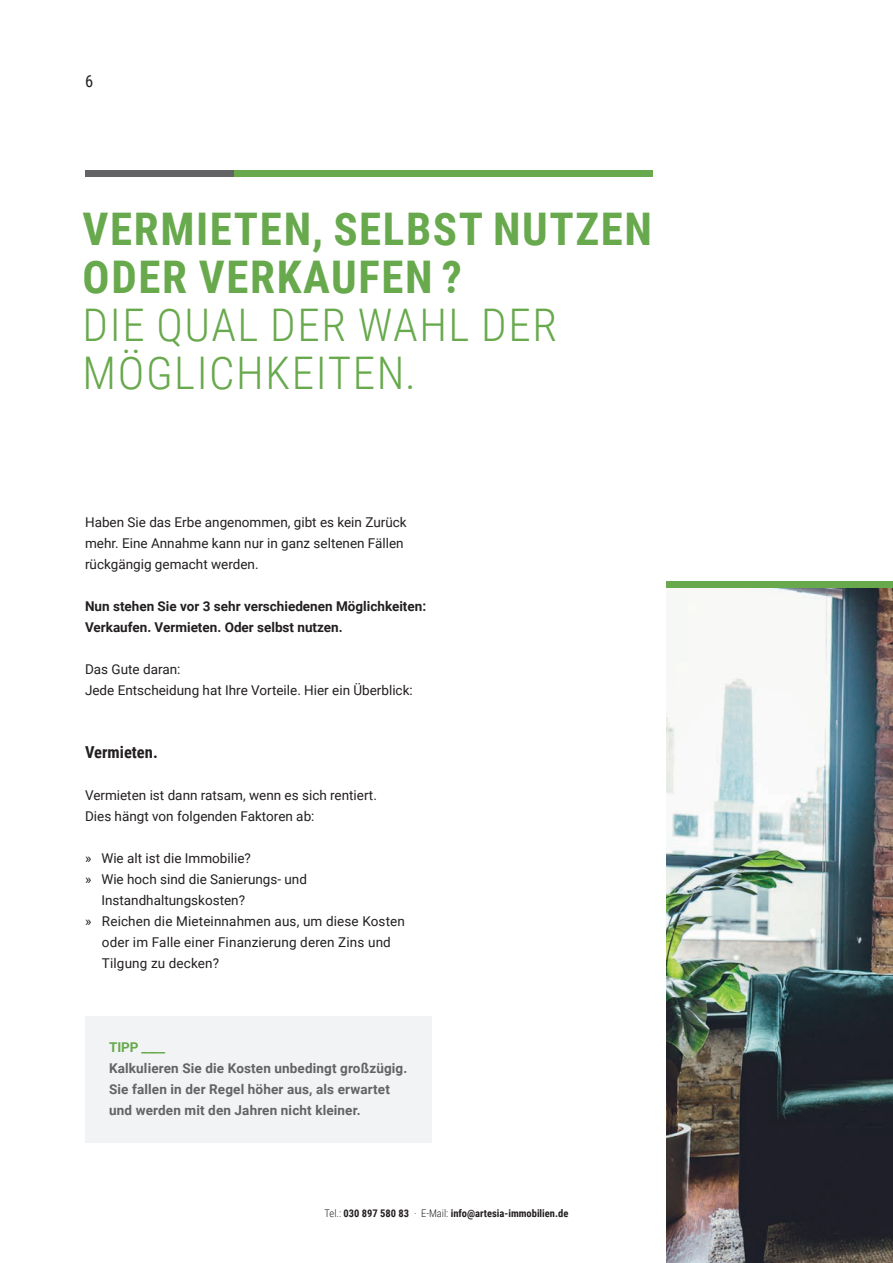
<style>
.page{position:relative;width:893px;height:1263px;background:#fff}
.page>*{position:absolute;margin:0;border:0;box-sizing:border-box;transform-origin:0 0}
.t1{font:700 45px "Roboto Condensed";letter-spacing:.035em;color:#67a94c}
.t2{font:300 45px/48px "Roboto Condensed";letter-spacing:.035em;color:#67a94c}
.t3{font:700 16.5px "Roboto Condensed";color:#231f20}
.t4{font:16.5px "Roboto Condensed";color:#231f20}
.t5{font:13.5px/21px "Roboto";color:#231f20}
.t6{font:700 13.5px/21px "Roboto";letter-spacing:.01em;color:#636366}
.t7{font:700 13.5px/21px "Roboto";color:#231f20}
.t8{font:700 13.5px "Roboto";color:#67a94c}
.t9{font:700 10.5px "Roboto Condensed";color:#231f20}
.s1{font-weight:300}
</style>
<div class="page">
<img style="left:666px;top:588px;width:227px;height:675px">
<div style="left:233px;top:170px;width:420px;height:6px;background:#67a94c"></div>
<div style="left:85px;top:170px;width:148px;height:6px;background:#636366"></div>
<div style="left:85px;top:1016px;width:347px;height:127px;background:#f2f3f4"></div>
<div style="left:666px;top:581px;width:227px;height:7px;background:#67a94c"></div>
<p class="t4" style="left:85px;top:69px;width:10px">6</p>
<p class="t1" style="left:83px;top:198px;width:571px">VERMIETEN, SELBST NUTZEN</p>
<p class="t1" style="left:83px;top:246px;width:381px">ODER VERKAUFEN ?</p>
<p class="t2" style="left:83px;top:300px;width:476px">DIE QUAL DER WAHL DER<br>MÖGLICHKEITEN.</p>
<p class="t5" style="left:85px;top:511px;width:323px">Haben Sie das Erbe angenommen, gibt es kein Zurück mehr. Eine Annahme kann nur in ganz seltenen Fällen rückgängig gemacht werden.</p>
<p class="t7" style="left:85px;top:595px;width:343px">Nun stehen Sie vor 3 sehr verschiedenen Möglichkeiten:<br>Verkaufen. Vermieten. Oder selbst nutzen.</p>
<p class="t5" style="left:85px;top:658px;width:97px">Das Gute daran:</p>
<p class="t5" style="left:85px;top:679px;width:329px">Jede Entscheidung hat Ihre Vorteile. Hier ein Überblick:</p>
<p class="t3" style="left:85px;top:741px;width:74px">Vermieten.</p>
<p class="t5" style="left:85px;top:784px;width:293px">Vermieten ist dann ratsam, wenn es sich rentiert.<br>Dies hängt von folgenden Faktoren ab:</p>
<p class="t5" style="left:85px;top:847px;width:167px">» Wie alt ist die Immobilie?</p>
<p class="t5" style="left:101px;top:868px;width:207px;text-indent:-16px">» Wie hoch sind die Sanierungs- und<br>Instandhaltungskosten?</p>
<p class="t5" style="left:102px;top:910px;width:305px;text-indent:-17px">» Reichen die Mieteinnahmen aus, um diese Kosten oder im Falle einer Finanzierung deren Zins und<br>Tilgung zu decken?</p>
<p class="t8" style="left:109px;top:1038px;width:58px">TIPP ____</p>
<p class="t6" style="left:109px;top:1057px;width:300px">Kalkulieren Sie die Kosten unbedingt großzügig.<br>Sie fallen in der Regel höher aus, als erwartet und werden mit den Jahren nicht kleiner.</p>
<p class="t9" style="left:325px;top:1206px;width:245px"><span class="s1">Tel.:</span> 030 897 580 83 <span class="s1">· E-Mail:</span> info@artesia-immobilien.de</p>
</div>
